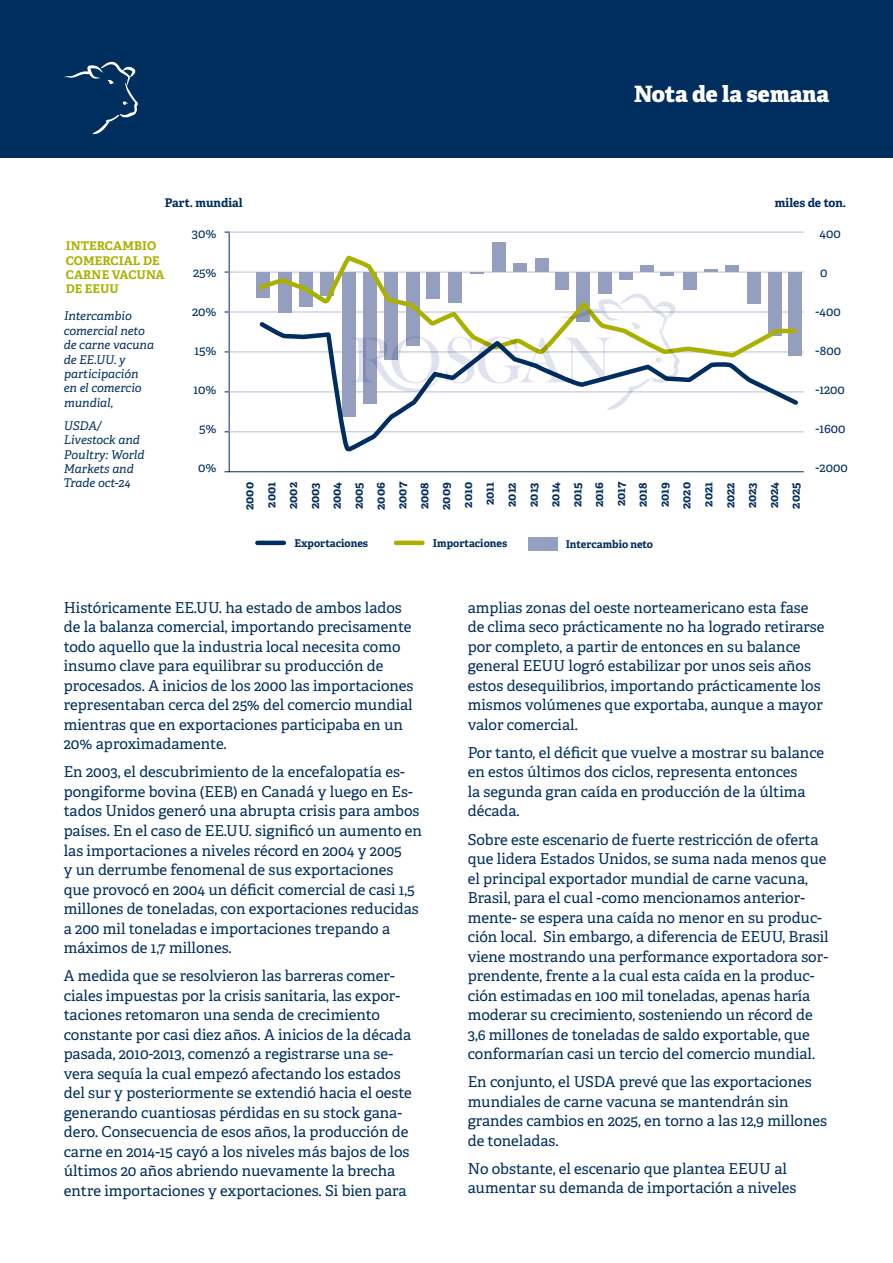
<style>
.page{position:relative;width:893px;height:1263px;background:#fff}
.page>*{position:absolute;margin:0;border:0;box-sizing:border-box;transform-origin:0 0}
.t1{font:800 22.5px "Adelle";color:#fff}
.t2{font:15px/19.5px "Adelle";color:#002e5f}
.t3{font:12.75px "Adelle";color:#002e5f}
.t4{font:italic 12px/14.4px "Adelle";color:#002e5f}
.t5{font:700 12px/21.9px "Adelle";color:#002e5f;text-align:center}
.t6{font:700 12px/14.4px "Adelle";letter-spacing:.01em;color:#abb000}
.t7{font:700 10.65px "Adelle";letter-spacing:-.005em;color:#002e5f}
</style>
<div class="page">
<div style="left:0;top:0;width:893px;height:157px;background:#002e5f"></div>
<svg style="left:64px;top:62px;width:74px;height:73px"></svg>
<hr style="left:257px;top:541px;width:27px;height:4px;background:#002e5f">
<hr style="left:396px;top:541px;width:26px;height:4px;background:#abb000">
<svg style="left:228px;top:231px;width:576px;height:242px"></svg>
<hr style="left:229px;top:312px;width:575px;height:1px;background:#b8bdd5">
<hr style="left:229px;top:272px;width:575px;height:1px;background:#b8bdd5">
<hr style="left:229px;top:232px;width:575px;height:1px;background:#b8bdd5">
<hr style="left:229px;top:391px;width:575px;height:1px;background:#b8bdd5">
<hr style="left:229px;top:351px;width:575px;height:1px;background:#b8bdd5">
<hr style="left:229px;top:431px;width:575px;height:1px;background:#b8bdd5">
<div style="left:528px;top:537px;width:30px;height:14px;background:#949ebe"></div>
<div style="left:492px;top:242px;width:13px;height:30px;background:#949ebe"></div>
<div style="left:789px;top:272px;width:13px;height:83px;background:#949ebe"></div>
<svg style="left:255px;top:252px;width:544px;height:108px"></svg>
<svg style="left:256px;top:318px;width:546px;height:137px"></svg>
<svg style="left:352px;top:293px;width:330px;height:118px"></svg>
<h1 class="t1" style="left:634px;top:80px;width:197px">Nota de la semana</h1>
<p class="t5" style="left:165px;top:191px;width:79px">Part. mundial</p>
<p class="t3" style="left:192px;top:226px;width:26px">30%</p>
<p class="t3" style="left:193px;top:265px;width:25px">25%</p>
<p class="t3" style="left:192px;top:304px;width:26px">20%</p>
<p class="t3" style="left:195px;top:343px;width:23px">15%</p>
<p class="t3" style="left:193px;top:382px;width:25px">10%</p>
<p class="t3" style="left:199px;top:421px;width:19px">5%</p>
<p class="t3" style="left:198px;top:460px;width:20px">0%</p>
<p class="t5" style="left:775px;top:191px;width:73px">miles de ton.</p>
<p class="t3" style="left:819px;top:226px;width:23px">400</p>
<p class="t3" style="left:820px;top:265px;width:9px">0</p>
<p class="t3" style="left:816px;top:304px;width:27px">-400</p>
<p class="t3" style="left:816px;top:343px;width:27px">-800</p>
<p class="t3" style="left:816px;top:382px;width:31px">-1200</p>
<p class="t3" style="left:816px;top:421px;width:31px">-1600</p>
<p class="t3" style="left:816px;top:460px;width:34px">-2000</p>
<p class="t6" style="left:66px;top:239px;width:101px">INTERCAMBIO<br>COMERCIAL DE<br>CARNE VACUNA<br>DE EEUU</p>
<p class="t4" style="left:64px;top:309px;width:92px">Intercambio comercial neto de carne vacuna de EE.UU. y participación en el comercio mundial,</p>
<p class="t4" style="left:64px;top:418px;width:82px">USDA/<br>Livestock and<br>Poultry: World<br>Markets and<br>Trade oct-24</p>
<p class="t5" style="left:238px;top:510px;width:30px;rotate:-90deg">2000<br>2001<br>2002<br>2003<br>2004<br>2005<br>2006<br>2007<br>2008<br>2009<br>2010<br>2011<br>2012<br>2013<br>2014<br>2015<br>2016<br>2017<br>2018<br>2019<br>2020<br>2021<br>2022<br>2023<br>2024<br>2025</p>
<p class="t7" style="left:294px;top:536px;width:75px">Exportaciones</p>
<p class="t7" style="left:433px;top:536px;width:76px">Importaciones</p>
<p class="t7" style="left:566px;top:537px;width:89px">Intercambio neto</p>
<p class="t2" style="left:64px;top:598px;width:351px">Históricamente EE.UU. ha estado de ambos lados de la balanza comercial, importando precisamente todo aquello que la industria local necesita como insumo clave para equilibrar su producción de procesados. A inicios de los 2000 las importaciones representaban cerca del 25% del comercio mundial mientras que en exportaciones participaba en un 20% aproximadamente.</p>
<p class="t2" style="left:64px;top:763px;width:360px">En 2003, el descubrimiento de la encefalopatía es&shy;pongiforme bovina (EEB) en Canadá y luego en Es&shy;tados Unidos generó una abrupta crisis para ambos países. En el caso de EE.UU. significó un aumento en las importaciones a niveles récord en 2004 y 2005<br>y un derrumbe fenomenal de sus exportaciones que provocó en 2004 un déficit comercial de casi 1,5 millones de toneladas, con exportaciones reducidas a 200 mil toneladas e importaciones trepando a máximos de 1,7 millones.</p>
<p class="t2" style="left:64px;top:966px;width:350px">A medida que se resolvieron las barreras comer&shy;ciales impuestas por la crisis sanitaria, las expor&shy;taciones retomaron una senda de crecimiento constante por casi diez años. A inicios de la década pasada, 2010-2013, comenzó a registrarse una se&shy;vera sequía la cual empezó afectando los estados del sur y posteriormente se extendió hacia el oeste generando cuantiosas pérdidas en su stock gana&shy;dero. Consecuencia de esos años, la producción de carne en 2014-15 cayó a los niveles más bajos de los últimos 20 años abriendo nuevamente la brecha entre importaciones y exportaciones. Si bien para</p>
<p class="t2" style="left:468px;top:598px;width:358px">amplias zonas del oeste norteamericano esta fase de clima seco prácticamente no ha logrado retirarse por completo, a partir de entonces en su balance general EEUU logró estabilizar por unos seis años estos desequilibrios, importando prácticamente los mismos volúmenes que exportaba, aunque a mayor valor comercial.</p>
<p class="t2" style="left:468px;top:743px;width:358px">Por tanto, el déficit que vuelve a mostrar su balance en estos últimos dos ciclos, representa entonces<br>la segunda gran caída en producción de la última década.</p>
<p class="t2" style="left:468px;top:830px;width:362px">Sobre este escenario de fuerte restricción de oferta que lidera Estados Unidos, se suma nada menos que el principal exportador mundial de carne vacuna, Brasil, para el cual -como mencionamos anterior&shy;mente- se espera una caída no menor en su produc&shy;ción local. Sin embargo, a diferencia de EEUU, Brasil viene mostrando una performance exportadora sor&shy;prendente, frente a la cual esta caída en la produc&shy;ción estimadas en 100 mil toneladas, apenas haría moderar su crecimiento, sosteniendo un récord de 3,6 millones de toneladas de saldo exportable, que conformarían casi un tercio del comercio mundial.</p>
<p class="t2" style="left:468px;top:1072px;width:361px">En conjunto, el USDA prevé que las exportaciones mundiales de carne vacuna se mantendrán sin grandes cambios en 2025, en torno a las 12,9 millones de toneladas.</p>
<p class="t2" style="left:468px;top:1159px;width:330px">No obstante, el escenario que plantea EEUU al aumentar su demanda de importación a niveles</p>
</div>
